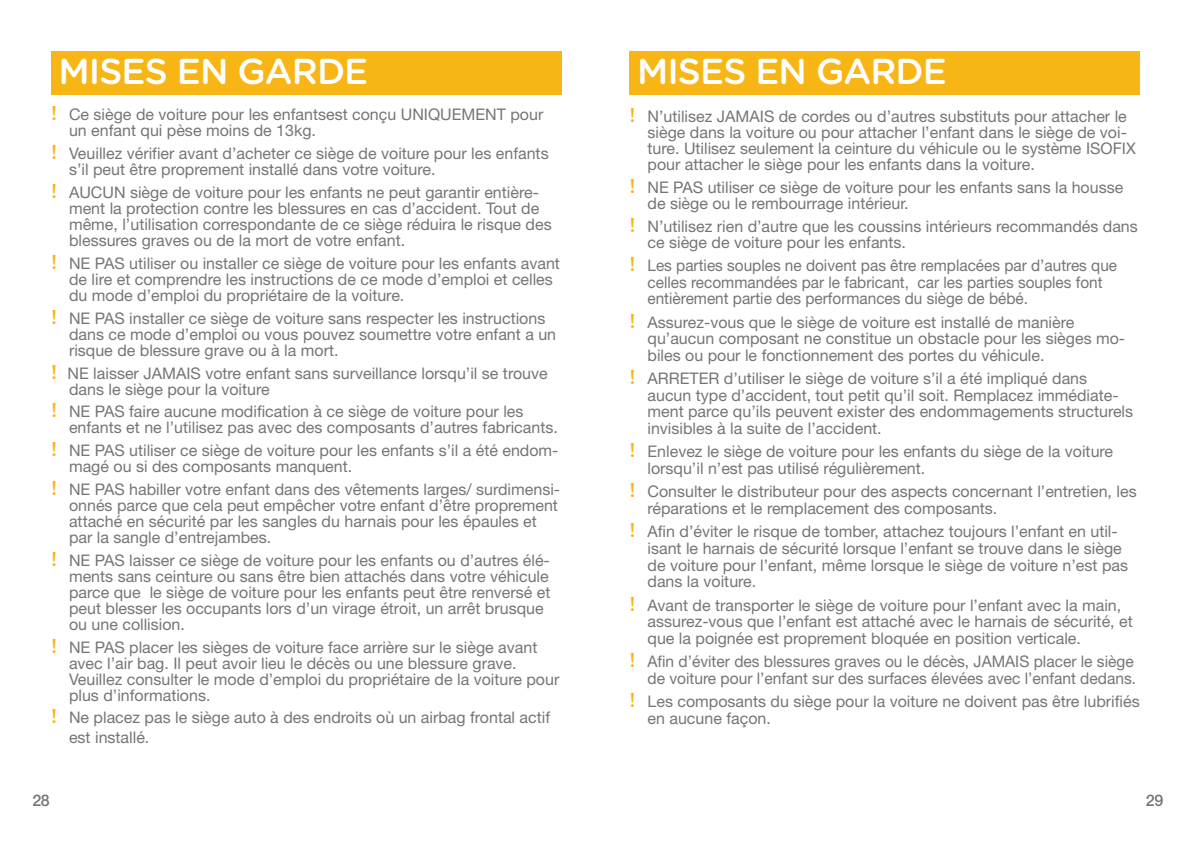
<style>
.page{position:relative;width:1191px;height:842px;background:#fff}
.page>*{position:absolute;margin:0;border:0;box-sizing:border-box;transform-origin:0 0}
.t1{font:500 36px "Gotham Rounded";letter-spacing:-.025em;color:#fff}
.t2{font:16px/16px "Helvetica Neue LT Std";color:#767575}
.t3{font:16px/16.6px "Helvetica Neue LT Std";color:#767575;scale:.96 1}
.t4{font:500 16px "Helvetica Neue LT Std";color:#767575}
.s1{font-family:"Gotham Rounded";font-weight:500;font-size:20px;color:#f8b616}
</style>
<div class="page">
<div style="left:629px;top:51px;width:511px;height:44px;background:#f8b616"></div>
<div style="left:51px;top:51px;width:510px;height:44px;background:#f8b616"></div>
<h1 class="t1" style="left:59px;top:46px;width:311px">MISES EN GARDE</h1>
<h1 class="t1" style="left:637px;top:46px;width:311px">MISES EN GARDE</h1>
<p class="t2" style="left:69px;top:107px;width:476px;text-indent:-18px"><span class="s1">!</span> Ce siège de voiture pour les enfantsest conçu UNIQUEMENT pour un enfant qui pèse moins de 13kg.</p>
<p class="t2" style="left:69px;top:145px;width:481px;text-indent:-18px"><span class="s1">!</span> Veuillez vérifier avant d’acheter ce siège de voiture pour les enfants s’il peut être proprement installé dans votre voiture.</p>
<p class="t2" style="left:69px;top:184px;width:484px;text-indent:-18px"><span class="s1">!</span> AUCUN siège de voiture pour les enfants ne peut garantir entière&shy;ment la protection contre les blessures en cas d’accident. Tout de même, l’utilisation correspondante de ce siège réduira le risque des blessures graves ou de la mort de votre enfant.</p>
<p class="t2" style="left:69px;top:255px;width:492px;text-indent:-18px"><span class="s1">!</span> NE PAS utiliser ou installer ce siège de voiture pour les enfants avant de lire et comprendre les instructions de ce mode d’emploi et celles du mode d’emploi du propriétaire de la voiture.</p>
<p class="t2" style="left:69px;top:310px;width:488px;text-indent:-18px"><span class="s1">!</span> NE PAS installer ce siège de voiture sans respecter les instructions dans ce mode d’emploi ou vous pouvez soumettre votre enfant a un risque de blessure grave ou à la mort.</p>
<p class="t2" style="left:69px;top:365px;width:480px;text-indent:-18px"><span class="s1">!</span> NE laisser JAMAIS votre enfant sans surveillance lorsqu’il se trouve dans le siège pour la voiture</p>
<p class="t2" style="left:69px;top:403px;width:490px;text-indent:-18px"><span class="s1">!</span> NE PAS faire aucune modification à ce siège de voiture pour les enfants et ne l’utilisez pas avec des composants d’autres fabricants.</p>
<p class="t2" style="left:69px;top:442px;width:491px;text-indent:-18px"><span class="s1">!</span> NE PAS utiliser ce siège de voiture pour les enfants s’il a été endom&shy;magé ou si des composants manquent.</p>
<p class="t2" style="left:69px;top:481px;width:492px;text-indent:-18px"><span class="s1">!</span> NE PAS habiller votre enfant dans des vêtements larges/ surdimensi&shy;onnés parce que cela peut empêcher votre enfant d’être proprement attaché en sécurité par les sangles du harnais pour les épaules et par la sangle d’entrejambes.</p>
<p class="t2" style="left:69px;top:552px;width:483px;text-indent:-18px"><span class="s1">!</span> NE PAS laisser ce siège de voiture pour les enfants ou d’autres élé&shy;ments sans ceinture ou sans être bien attachés dans votre véhicule parce que le siège de voiture pour les enfants peut être renversé et peut blesser les occupants lors d’un virage étroit, un arrêt brusque ou une collision.</p>
<p class="t2" style="left:69px;top:639px;width:492px;text-indent:-18px"><span class="s1">!</span> NE PAS placer les sièges de voiture face arrière sur le siège avant avec l’air bag. Il peut avoir lieu le décès ou une blessure grave.<br>Veuillez consulter le mode d’emploi du propriétaire de la voiture pour plus d’informations.</p>
<p class="t2" style="left:69px;top:707px;width:482px;line-height:20px;text-indent:-18px"><span class="s1">!</span> Ne placez pas le siège auto à des endroits où un airbag frontal actif est installé.</p>
<p class="t2" style="left:647px;top:108px;width:490px;text-indent:-18px"><span class="s1">!</span> N’utilisez JAMAIS de cordes ou d’autres substituts pour attacher le siège dans la voiture ou pour attacher l’enfant dans le siège de voi&shy;ture. Utilisez seulement la ceinture du véhicule ou le système ISOFIX pour attacher le siège pour les enfants dans la voiture.</p>
<p class="t2" style="left:647px;top:179px;width:477px;text-indent:-18px"><span class="s1">!</span> NE PAS utiliser ce siège de voiture pour les enfants sans la housse de siège ou le rembourrage intérieur.</p>
<p class="t2" style="left:647px;top:218px;width:492px;text-indent:-18px"><span class="s1">!</span> N’utilisez rien d’autre que les coussins intérieurs recommandés dans ce siège de voiture pour les enfants.</p>
<p class="t3" style="left:647px;top:257px;width:491px;text-indent:-18px"><span class="s1">!</span> Les parties souples ne doivent pas être remplacées par d’autres que celles recommandées par le fabricant, car les parties souples font entièrement partie des performances du siège de bébé.</p>
<p class="t2" style="left:647px;top:313px;width:479px;line-height:16.6px;text-indent:-18px"><span class="s1">!</span> Assurez-vous que le siège de voiture est installé de manière qu’aucun composant ne constitue un obstacle pour les sièges mo&shy;biles ou pour le fonctionnement des portes du véhicule.</p>
<p class="t2" style="left:647px;top:370px;width:487px;line-height:16.6px;text-indent:-18px"><span class="s1">!</span> ARRETER d’utiliser le siège de voiture s’il a été impliqué dans aucun type d’accident, tout petit qu’il soit. Remplacez immédiate&shy;ment parce qu’ils peuvent exister des endommagements structurels invisibles à la suite de l’accident.</p>
<p class="t2" style="left:647px;top:443px;width:467px;line-height:16.6px;text-indent:-18px"><span class="s1">!</span> Enlevez le siège de voiture pour les enfants du siège de la voiture lorsqu’il n’est pas utilisé régulièrement.</p>
<p class="t2" style="left:647px;top:483px;width:490px;line-height:16.6px;text-indent:-18px"><span class="s1">!</span> Consulter le distributeur pour des aspects concernant l’entretien, les réparations et le remplacement des composants.</p>
<p class="t2" style="left:647px;top:523px;width:482px;line-height:16.6px;text-indent:-18px"><span class="s1">!</span> Afin d’éviter le risque de tomber, attachez toujours l’enfant en util&shy;isant le harnais de sécurité lorsque l’enfant se trouve dans le siège de voiture pour l’enfant, même lorsque le siège de voiture n’est pas dans la voiture.</p>
<p class="t2" style="left:647px;top:596px;width:487px;line-height:16.6px;text-indent:-18px"><span class="s1">!</span> Avant de transporter le siège de voiture pour l’enfant avec la main, assurez-vous que l’enfant est attaché avec le harnais de sécurité, et que la poignée est proprement bloquée en position verticale.</p>
<p class="t2" style="left:629px;top:653px;width:508px;line-height:16.6px;text-align:right"><span class="s1">!</span> Afin d’éviter des blessures graves ou le décès, JAMAIS placer le siège de voiture pour l’enfant sur des surfaces élevées avec l’enfant dedans.</p>
<p class="t2" style="left:647px;top:693px;width:493px;line-height:16.6px;text-indent:-18px"><span class="s1">!</span> Les composants du siège pour la voiture ne doivent pas être lubrifiés en aucune façon.</p>
<p class="t4" style="left:32px;top:791px;width:19px">28</p>
<p class="t4" style="left:1145px;top:791px;width:19px">29</p>
</div>
